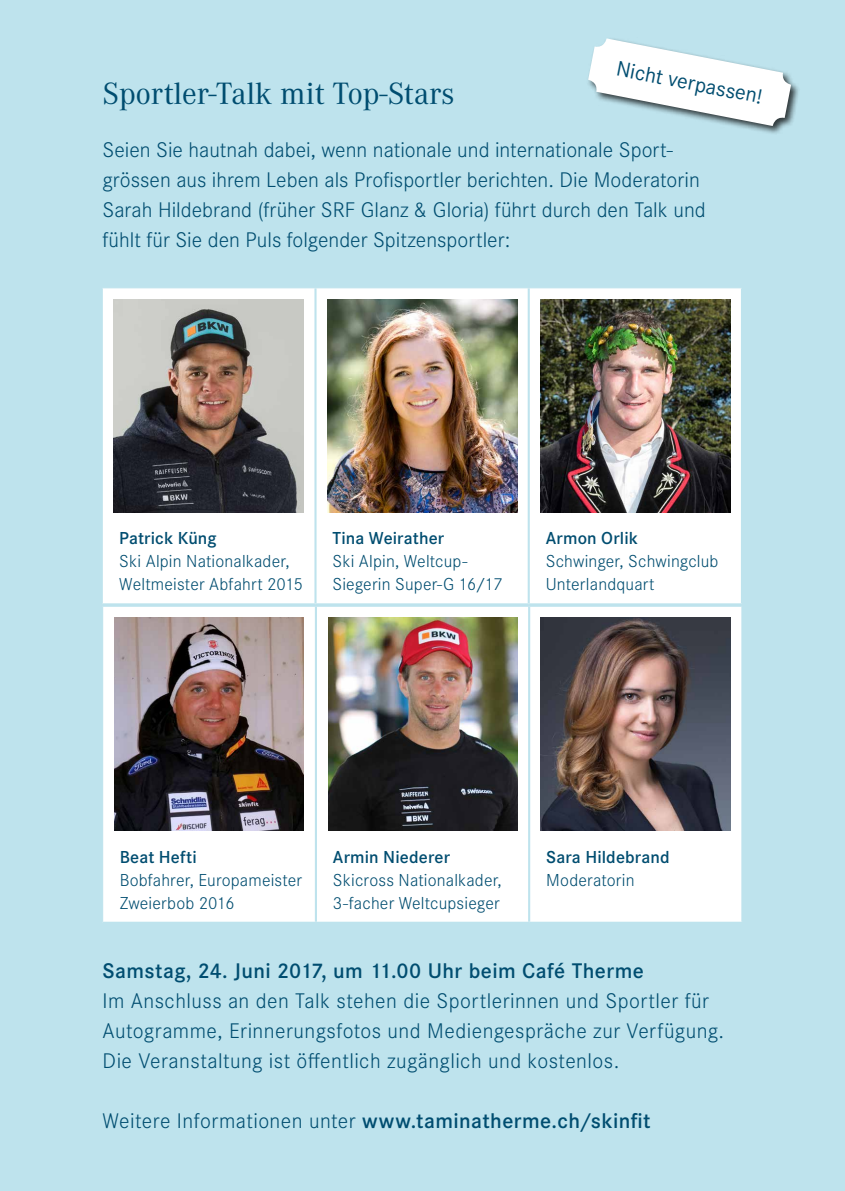
<style>
.page{position:relative;width:845px;height:1191px;background:#bee3ed}
.page>*{position:absolute;margin:0;border:0;box-sizing:border-box;transform-origin:0 0}
.t1{font:32px "Corporate A";color:#004d70}
.t2{font:300 22px/30px "Corporate S";letter-spacing:.005em;color:#004d70}
.t3{font:600 22px "Corporate S";letter-spacing:.02em;color:#004d70}
.t4{font:22px "Corporate S";color:#004d70}
.t5{font:300 18px/23px "Corporate S";letter-spacing:.01em;color:#004d70}
.t6{font:600 18px "Corporate S";letter-spacing:.01em;color:#004d70}
.s1{font-weight:300}
</style>
<div class="page">
<div style="left:103px;top:288px;width:638px;height:315px;background:#fff"></div>
<hr style="left:314px;top:288px;width:2px;height:315px;background:#bee3ed">
<hr style="left:528px;top:288px;width:2px;height:315px;background:#bee3ed">
<img style="left:114px;top:299px;width:189px;height:213px">
<img style="left:328px;top:299px;width:189px;height:213px">
<img style="left:541px;top:299px;width:189px;height:213px">
<div style="left:103px;top:607px;width:638px;height:314px;background:#fff"></div>
<hr style="left:315px;top:607px;width:2px;height:314px;background:#bee3ed">
<hr style="left:528px;top:607px;width:2px;height:314px;background:#bee3ed">
<img style="left:114px;top:618px;width:190px;height:212px">
<img style="left:328px;top:618px;width:190px;height:212px">
<img style="left:541px;top:618px;width:189px;height:212px">
<div style="left:586px;top:36px;width:215px;height:100px;background:#000;opacity:.75"></div>
<svg style="left:588px;top:38px;width:203px;height:88px"></svg>
<p class="t4" style="left:619px;top:54px;width:150px;rotate:11deg">Nicht verpassen!</p>
<h1 class="t1" style="left:102px;top:72px;width:354px">Sportler-Talk mit Top-Stars</h1>
<p class="t2" style="left:102px;top:133px;width:605px">Seien Sie hautnah dabei, wenn nationale und internationale Sport&shy;grössen aus ihrem Leben als Profisportler berichten. Die Moderatorin Sarah Hildebrand (früher SRF Glanz &amp; Gloria) führt durch den Talk und fühlt für Sie den Puls folgender Spitzensportler:</p>
<p class="t6" style="left:119px;top:526px;width:99px">Patrick Küng</p>
<p class="t5" style="left:119px;top:549px;width:185px">Ski Alpin Nationalkader,<br>Weltmeister Abfahrt 2015</p>
<p class="t6" style="left:332px;top:526px;width:113px">Tina Weirather</p>
<p class="t5" style="left:332px;top:549px;width:171px">Ski Alpin, Weltcup-<br>Siegerin Super-G 16/17</p>
<p class="t6" style="left:546px;top:526px;width:94px">Armon Orlik</p>
<p class="t5" style="left:546px;top:549px;width:174px">Schwinger, Schwingclub<br>Unterlandquart</p>
<p class="t6" style="left:120px;top:844px;width:78px">Beat Hefti</p>
<p class="t5" style="left:120px;top:867px;width:184px">Bobfahrer, Europameister<br>Zweierbob 2016</p>
<p class="t6" style="left:333px;top:844px;width:119px">Armin Niederer</p>
<p class="t5" style="left:333px;top:867px;width:170px">Skicross Nationalkader,<br>3-facher Weltcupsieger</p>
<p class="t6" style="left:546px;top:844px;width:125px">Sara Hildebrand</p>
<p class="t5" style="left:546px;top:867px;width:90px">Moderatorin</p>
<p class="t3" style="left:102px;top:955px;width:543px">Samstag, 24. Juni 2017, um 11.00 Uhr beim Café Therme</p>
<p class="t2" style="left:102px;top:985px;width:623px">Im Anschluss an den Talk stehen die Sportlerinnen und Sportler für<br>Autogramme, Erinnerungsfotos und Mediengespräche zur Verfügung.<br>Die Veranstaltung ist öffentlich zugänglich und kostenlos.</p>
<p class="t3" style="left:102px;top:1105px;width:549px"><span class="s1">Weitere Informationen unter</span> www.taminatherme.ch/skinfit</p>
</div>
